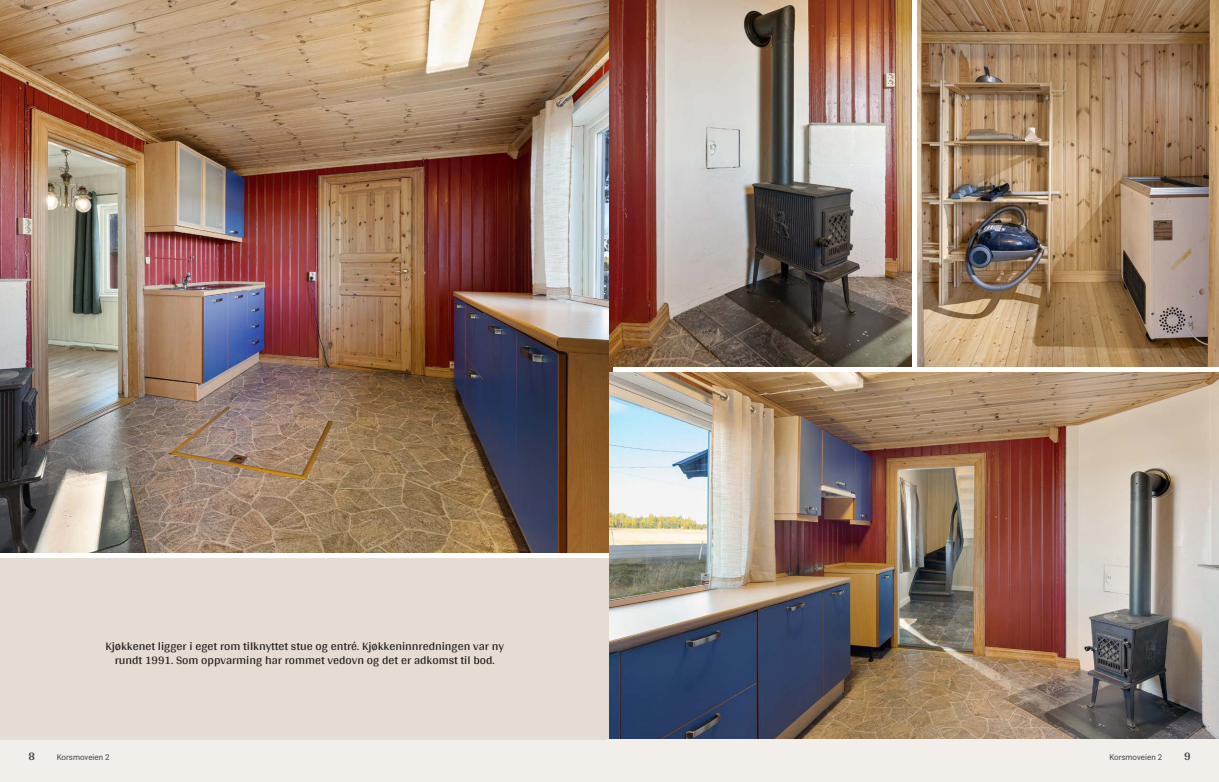
<style>
.page{position:relative;width:1219px;height:782px;background:#fff}
.page>*{position:absolute;margin:0;border:0;box-sizing:border-box;transform-origin:0 0}
.t1{font:12px/14px "Arya";color:#1d1d1b;text-align:center}
.t2{font:700 12px "Arya";color:#414749}
.t3{font:8px "Roboto Vitec";color:#414749}
</style>
<div class="page">
<img style="left:0;top:0;width:612px;height:552px">
<div style="left:0;top:739px;width:612px;height:42px;background:#f2eeea"></div>
<div style="left:0;top:558px;width:612px;height:181px;background:#e5dcd4"></div>
<img style="left:609px;top:0;width:302px;height:367px">
<img style="left:917px;top:0;width:302px;height:367px">
<img style="left:609px;top:372px;width:610px;height:367px">
<div style="left:607px;top:739px;width:612px;height:42px;background:#f2eeea"></div>
<p class="t1" style="left:105px;top:638px;width:400px">Kjøkkenet ligger i eget rom tilknyttet stue og entré. Kjøkkeninnredningen var ny rundt 1991. Som oppvarming har rommet vedovn og det er adkomst til bod.</p>
<p class="t2" style="left:28px;top:749px;width:8px">8</p>
<p class="t3" style="left:57px;top:751px;width:54px">Korsmoveien 2</p>
<p class="t3" style="left:1109px;top:751px;width:54px">Korsmoveien 2</p>
<p class="t2" style="left:1184px;top:749px;width:8px">9</p>
</div>
